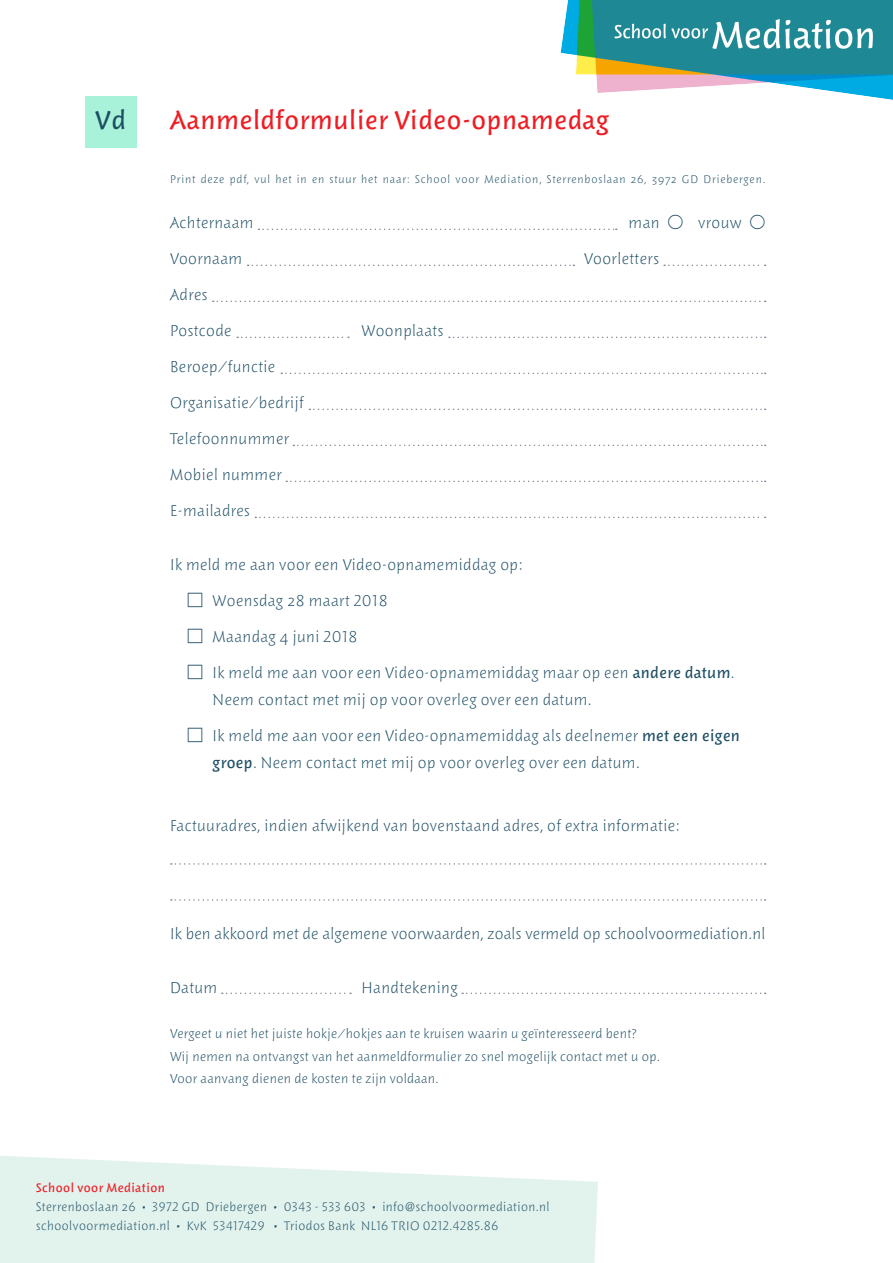
<style>
.page{position:relative;width:893px;height:1263px;background:#fff}
.page>*{position:absolute;margin:0;border:0;box-sizing:border-box;transform-origin:0 0}
.t1{font:500 30px "Woodland ITC";letter-spacing:.025em;color:#ee1d23}
.t2{font:500 30px "Woodland ITC";color:#1e4e64}
.t3{font:300 18px/36px "Woodland ITC";letter-spacing:.025em;color:#1e4e64}
.t4{font:300 15px/22.5px "Woodland ITC";letter-spacing:.025em;color:#1e4e64}
.t5{font:300 14.25px/18.8px "Woodland ITC";letter-spacing:.035em;color:#1e4e64}
.t6{font:500 14.25px "Woodland ITC";letter-spacing:.035em;color:#ee1d23}
.t7{font:300 12.75px "Woodland ITC";letter-spacing:.065em;color:#1e4e64}
.s1{font-family:"Universal Newswith Comm Pi";font-weight:400}
.s2{font-weight:500}
</style>
<div class="page">
<svg style="left:0;top:1156px;width:598px;height:107px;background:#e5f3ef"></svg>
<svg style="left:259px;top:229px;width:358px;height:1px"></svg>
<svg style="left:248px;top:265px;width:326px;height:1px"></svg>
<svg style="left:213px;top:301px;width:553px;height:1px"></svg>
<svg style="left:237px;top:337px;width:112px;height:1px"></svg>
<svg style="left:281px;top:373px;width:485px;height:1px"></svg>
<svg style="left:309px;top:409px;width:457px;height:1px"></svg>
<svg style="left:293px;top:445px;width:473px;height:1px"></svg>
<svg style="left:286px;top:481px;width:480px;height:1px"></svg>
<svg style="left:255px;top:517px;width:511px;height:1px"></svg>
<svg style="left:664px;top:265px;width:102px;height:1px"></svg>
<svg style="left:449px;top:337px;width:317px;height:1px"></svg>
<div style="left:85px;top:97px;width:51px;height:51px;background:#a9f2da"></div>
<svg style="left:222px;top:992px;width:129px;height:2px"></svg>
<svg style="left:462px;top:992px;width:304px;height:2px"></svg>
<img style="left:560px;top:0;width:333px;height:100px">
<svg style="left:171px;top:863px;width:595px;height:2px"></svg>
<svg style="left:171px;top:899px;width:595px;height:2px"></svg>
<h1 class="t2" style="left:95px;top:105px;width:32px">Vd</h1>
<h1 class="t1" style="left:170px;top:105px;width:440px">Aanmeldformulier Video-opnamedag</h1>
<p class="t7" style="left:170px;top:173px;width:597px">Print deze pdf, vul het in en stuur het naar: School voor Mediation, Sterrenboslaan 26, 3972 GD Driebergen.</p>
<p class="t3" style="left:170px;top:205px;width:85px">Achternaam</p>
<p class="t3" style="left:629px;top:205px;width:138px">man <span class="s1">V</span> vrouw <span class="s1">V</span></p>
<p class="t3" style="left:170px;top:241px;width:74px">Voornaam</p>
<p class="t3" style="left:584px;top:241px;width:76px">Voorletters</p>
<p class="t3" style="left:170px;top:277px;width:63px">Adres<br>Postcode</p>
<p class="t3" style="left:361px;top:313px;width:83px">Woonplaats</p>
<p class="t3" style="left:170px;top:349px;width:135px">Beroep/functie<br>Organisatie/bedrijf<br>Telefoonnummer<br>Mobiel nummer<br>E-mailadres</p>
<p class="t3" style="left:187px;top:547px;width:549px;text-indent:-17px">Ik meld me aan voor een Video-opnamemiddag op:<br><span class="s1">M</span> Woensdag 28 maart &lt;·+8<br><span class="s1">M</span> Maandag 4 juni &lt;·+8<br><span class="s1">M</span> Ik meld me aan voor een Video-opnamemiddag maar op een <span class="s2">andere datum</span>.</p>
<p class="t3" style="left:187px;top:682px;width:554px;text-indent:26px">Neem contact met mij op voor overleg over een datum.<br><span class="s1">M</span> Ik meld me aan voor een Video-opnamemiddag als deelnemer <span class="s2">met een eigen</span></p>
<p class="t3" style="left:213px;top:745px;width:429px"><span class="s2">groep</span>. Neem contact met mij op voor overleg over een datum.</p>
<p class="t3" style="left:170px;top:808px;width:511px">Factuuradres, indien afwijkend van bovenstaand adres, of extra informatie:</p>
<p class="t3" style="left:170px;top:916px;width:597px">Ik ben akkoord met de algemene voorwaarden, zoals vermeld op schoolvoormediation.nl</p>
<p class="t3" style="left:170px;top:970px;width:49px">Datum</p>
<p class="t3" style="left:361px;top:970px;width:98px">Handtekening</p>
<p class="t4" style="left:170px;top:1023px;width:491px">Vergeet u niet het juiste hokje/hokjes aan te kruisen waarin u geïnteresseerd bent?<br>Wij nemen na ontvangst van het aanmeldformulier zo snel mogelijk contact met u op.<br>Voor aanvang dienen de kosten te zijn voldaan.</p>
<p class="t6" style="left:36px;top:1180px;width:130px">School voor Mediation</p>
<p class="t5" style="left:36px;top:1197px;width:515px">Sterrenboslaan 26 • =¤~&lt; GD Driebergen • ·=&gt;= - ^== |·= • info@schoolvoormediation.nl schoolvoormediation.nl • KvK ^=&gt;+~&gt;&lt;¤ • Triodos Bank NL+6 TRIO ·&lt;+&lt;.&gt;&lt;8^.8|</p>
</div>
